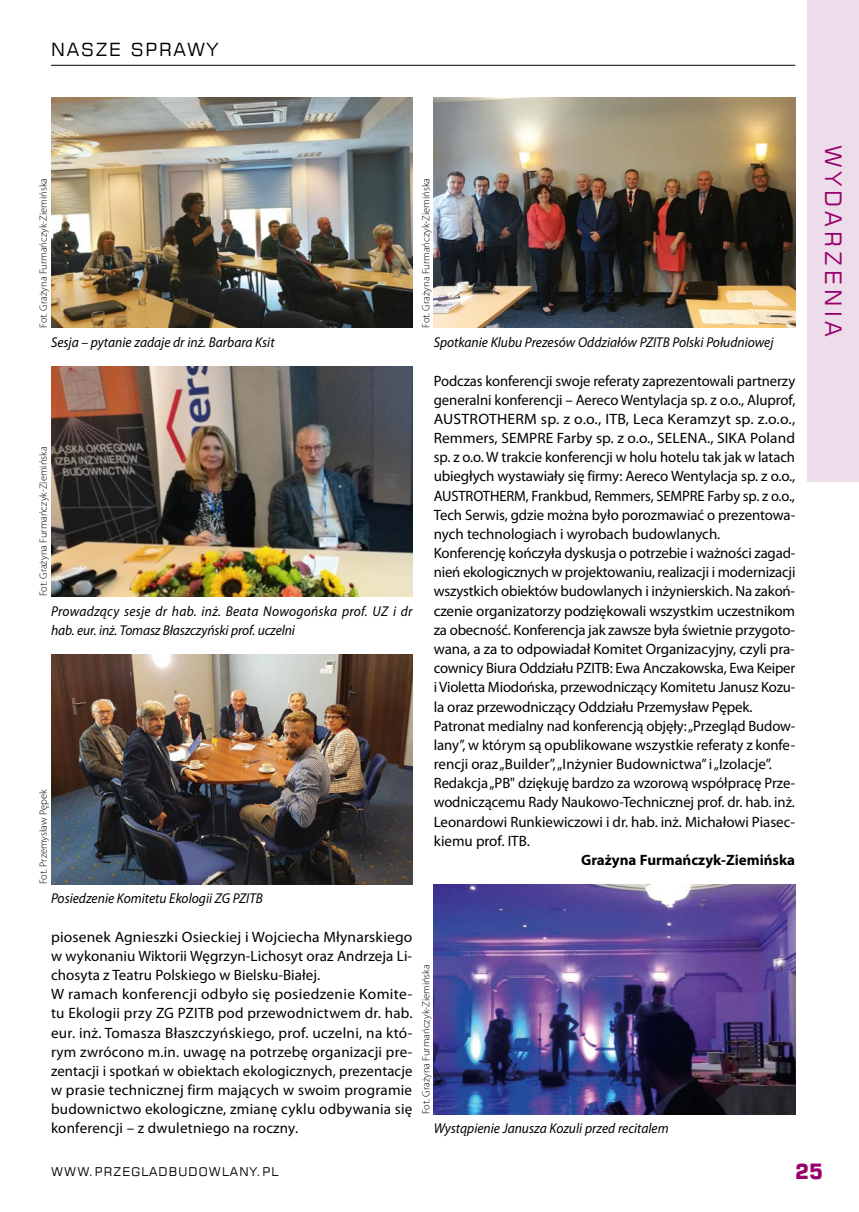
<style>
.page{position:relative;width:859px;height:1212px;background:#fff}
.page>*{position:absolute;margin:0;border:0;box-sizing:border-box;transform-origin:0 0}
.t1{font:22.5px "Square 721 EU";color:#9a006c}
.t2{font:700 21px "Square 721 EU";color:#9a006c;scale:.95 1}
.t3{font:18px "Square 721 EU";letter-spacing:.1em;color:#000}
.t4{font:15px/19.2px "Myriad Pro";letter-spacing:-.005em;color:#000}
.t5{font:15px/19.2px "Myriad Pro";letter-spacing:.015em;color:#000}
.t6{font:700 15px "Myriad Pro";color:#000}
.t7{font:italic 14.25px/19.2px "Myriad Pro";color:#000;scale:.95 1}
.t8{font:12px "Square 721 EU";letter-spacing:.1em;color:#000}
.t9{font:300 10.5px "Myriad Pro";color:#000}
</style>
<div class="page">
<div style="left:808px;top:0;width:51px;height:481px;background:#eddce9"></div>
<hr style="left:51px;top:65px;width:744px;height:1px;background:#000">
<img style="left:434px;top:884px;width:361px;height:230px">
<img style="left:51px;top:98px;width:361px;height:230px">
<img style="left:51px;top:366px;width:361px;height:230px">
<img style="left:434px;top:98px;width:361px;height:230px">
<img style="left:51px;top:654px;width:361px;height:230px">
<p class="t3" style="left:51px;top:38px;width:168px">NASZE SPRAWY</p>
<p class="t9" style="left:38px;top:328px;width:152px;rotate:-90deg">Fot. Grażyna Furmańczyk-Ziemińska</p>
<p class="t9" style="left:420px;top:328px;width:152px;rotate:-90deg">Fot. Grażyna Furmańczyk-Ziemińska</p>
<p class="t7" style="left:51px;top:332px;width:237px">Sesja – pytanie zadaje dr inż. Barbara Ksit</p>
<p class="t7" style="left:434px;top:332px;width:359px">Spotkanie Klubu Prezesów Oddziałów PZITB Polski Południowej</p>
<p class="t9" style="left:38px;top:596px;width:152px;rotate:-90deg">Fot. Grażyna Furmańczyk-Ziemińska</p>
<p class="t7" style="left:51px;top:601px;width:382px">Prowadzący sesje dr hab. inż. Beata Nowogońska prof. UZ i dr hab. eur. inż. Tomasz Błaszczyński prof. uczelni</p>
<p class="t9" style="left:38px;top:884px;width:96px;rotate:-90deg">Fot. Przemysław Pępek</p>
<p class="t7" style="left:51px;top:889px;width:225px">Posiedzenie Komitetu Ekologii ZG PZITB</p>
<p class="t4" style="left:434px;top:371px;width:363px">Podczas konferencji swoje referaty zaprezentowali partnerzy generalni konferencji – Aereco Wentylacja sp. z o.o., Aluprof, AUSTROTHERM sp. z o.o., ITB, Leca Keramzyt sp. z.o.o., Remmers, SEMPRE Farby sp. z o.o., SELENA., SIKA Poland sp. z o.o. W trakcie konferencji w holu hotelu tak jak w latach ubiegłych wystawiały się firmy: Aereco Wentylacja sp. z o.o., AUSTROTHERM, Frankbud, Remmers, SEMPRE Farby sp. z o.o., Tech Serwis, gdzie można było porozmawiać o prezentowa&shy;nych technologiach i wyrobach budowlanych.<br>Konferencję kończyła dyskusja o potrzebie i ważności zagad&shy;nień ekologicznych w projektowaniu, realizacji i modernizacji wszystkich obiektów budowlanych i inżynierskich. Na zakoń&shy;czenie organizatorzy podziękowali wszystkim uczestnikom za obecność. Konferencja jak zawsze była świetnie przygoto&shy;wana, a za to odpowiadał Komitet Organizacyjny, czyli pra&shy;cownicy Biura Oddziału PZITB: Ewa Anczakowska, Ewa Keiper i Violetta Miodońska, przewodniczący Komitetu Janusz Kozu&shy;la oraz przewodniczący Oddziału Przemysław Pępek.<br>Patronat medialny nad konferencją objęły: „Przegląd Budow&shy;lany”, w którym są opublikowane wszystkie referaty z konfe&shy;rencji oraz „Builder”, „Inżynier Budownictwa” i „Izolacje”.<br>Redakcja „PB" dziękuję bardzo za wzorową współpracę Prze&shy;wodniczącemu Rady Naukowo-Technicznej prof. dr. hab. inż.<br>Leonardowi Runkiewiczowi i dr. hab. inż. Michałowi Piasec&shy;kiemu prof. ITB.</p>
<p class="t6" style="left:581px;top:850px;width:216px">Grażyna Furmańczyk-Ziemińska</p>
<p class="t5" style="left:51px;top:927px;width:363px">piosenek Agnieszki Osieckiej i Wojciecha Młynarskiego w wykonaniu Wiktorii Węgrzyn-Lichosyt oraz Andrzeja Li&shy;chosyta z Teatru Polskiego w Bielsku-Białej.<br>W ramach konferencji odbyło się posiedzenie Komite&shy;tu Ekologii przy ZG PZITB pod przewodnictwem dr. hab. eur. inż. Tomasza Błaszczyńskiego, prof. uczelni, na któ&shy;rym zwrócono m.in. uwagę na potrzebę organizacji pre&shy;zentacji i spotkań w obiektach ekologicznych, prezentacje w prasie technicznej firm mających w swoim programie budownictwo ekologiczne, zmianę cyklu odbywania się konferencji – z dwuletniego na roczny.</p>
<p class="t9" style="left:420px;top:1114px;width:152px;rotate:-90deg">Fot. Grażyna Furmańczyk-Ziemińska</p>
<p class="t7" style="left:434px;top:1119px;width:249px">Wystąpienie Janusza Kozuli przed recitalem</p>
<h1 class="t1" style="left:847px;top:145px;width:193px;rotate:90deg">WYDARZEN IA</h1>
<p class="t8" style="left:51px;top:1164px;width:229px">WWW.PRZEGLADBUDOWLANY.PL</p>
<h2 class="t2" style="left:795px;top:1158px;width:31px">25</h2>
</div>
